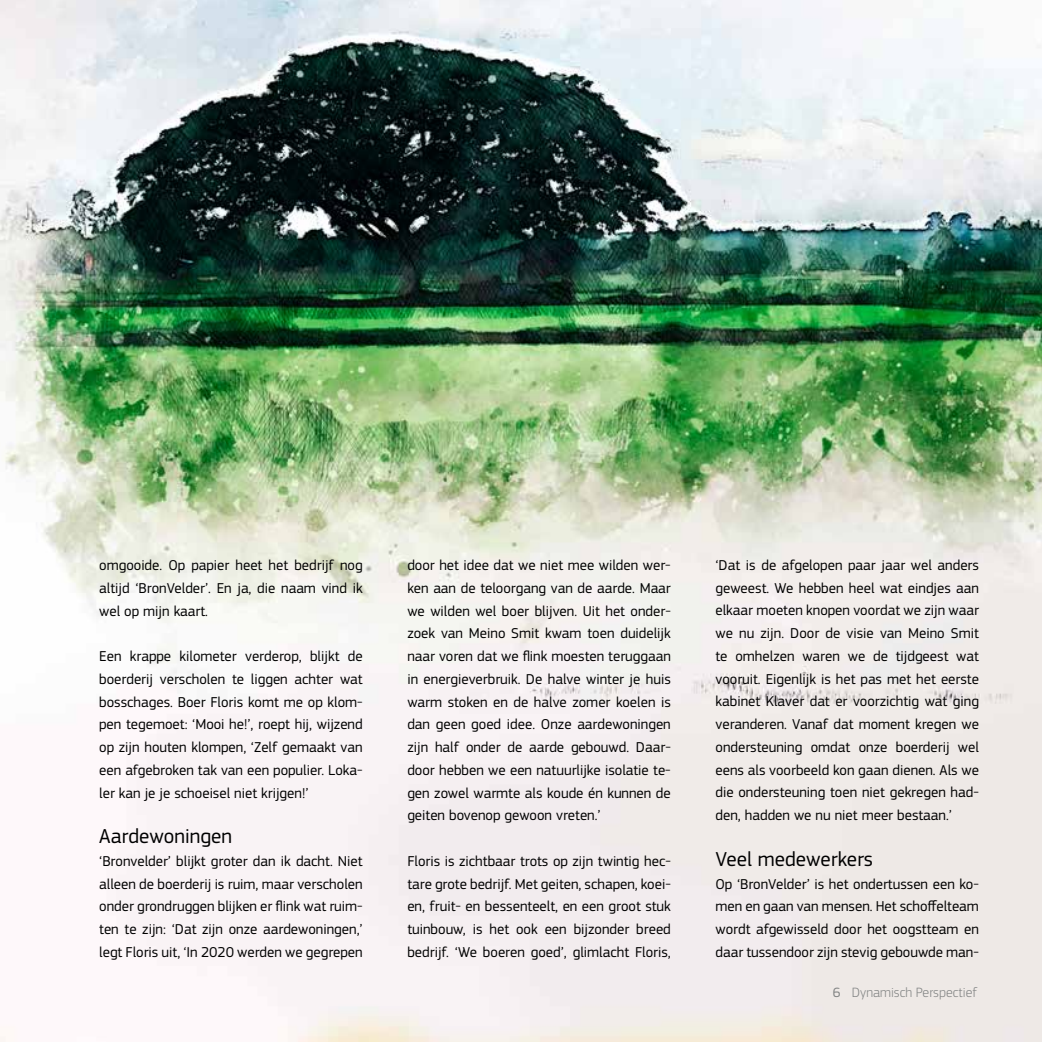
<style>
.page{position:relative;width:1042px;height:1042px;background:#fff}
.page>*{position:absolute;margin:0;border:0;box-sizing:border-box;transform-origin:0 0}
.t1{font:21px "PF Square Sans Pro";color:#000}
.t2{font:14.88px/22.8px "PF Square Sans Pro";color:#000;text-align:justify}
.t3{font:300 14px "PF Square Sans Pro";color:#818383}
.s1{font-weight:400}
</style>
<div class="page">
<img style="left:0;top:0;width:1042px;height:1042px">
<p class="t2" style="left:99px;top:554px;width:265px">omgooide. Op papier heet het bedrijf nog altijd ‘BronVelder’. En ja, die naam vind ik wel op mijn kaart.</p>
<p class="t2" style="left:99px;top:645px;width:265px">Een krappe kilometer verderop, blijkt de boerderij verscholen te liggen achter wat bosschages. Boer Floris komt me op klom&shy;pen tegemoet: ‘Mooi he!’, roept hij, wijzend op zijn houten klompen, ‘Zelf gemaakt van een afgebroken tak van een populier. Loka&shy;ler kan je je schoeisel niet krijgen!’</p>
<h1 class="t1" style="left:99px;top:824px;width:134px">Aardewoningen</h1>
<p class="t2" style="left:99px;top:850px;width:265px">‘Bronvelder’ blijkt groter dan ik dacht. Niet alleen de boerderij is ruim, maar verscholen onder grondruggen blijken er flink wat ruim&shy;ten te zijn: ‘Dat zijn onze aardewoningen,’ legt Floris uit, ‘In 2020 werden we gegrepen</p>
<p class="t2" style="left:407px;top:554px;width:265px">door het idee dat we niet mee wilden wer&shy;ken aan de teloorgang van de aarde. Maar we wilden wel boer blijven. Uit het onder&shy;zoek van Meino Smit kwam toen duidelijk naar voren dat we flink moesten teruggaan in energieverbruik. De halve winter je huis warm stoken en de halve zomer koelen is dan geen goed idee. Onze aardewoningen zijn half onder de aarde gebouwd. Daar&shy;door hebben we een natuurlijke isolatie te&shy;gen zowel warmte als koude én kunnen de geiten bovenop gewoon vreten.’</p>
<p class="t2" style="left:407px;top:849px;width:265px">Floris is zichtbaar trots op zijn twintig hec&shy;tare grote bedrijf. Met geiten, schapen, koei&shy;en, fruit- en bessenteelt, en een groot stuk tuinbouw, is het ook een bijzonder breed bedrijf. ‘We boeren goed’, glimlacht Floris,</p>
<p class="t2" style="left:715px;top:554px;width:265px">‘Dat is de afgelopen paar jaar wel anders geweest. We hebben heel wat eindjes aan elkaar moeten knopen voordat we zijn waar we nu zijn. Door de visie van Meino Smit te omhelzen waren we de tijdgeest wat vooruit. Eigenlijk is het pas met het eerste kabinet Klaver dat er voorzichtig wat ging veranderen. Vanaf dat moment kregen we ondersteuning omdat onze boerderij wel eens als voorbeeld kon gaan dienen. Als we die ondersteuning toen niet gekregen had&shy;den, hadden we nu niet meer bestaan.’</p>
<h1 class="t1" style="left:715px;top:847px;width:159px">Veel medewerkers</h1>
<p class="t2" style="left:715px;top:872px;width:265px">Op ‘BronVelder’ is het ondertussen een ko&shy;men en gaan van mensen. Het schoffelteam wordt afgewisseld door het oogstteam en daar tussendoor zijn stevig gebouwde man-</p>
<p class="t3" style="left:833px;top:984px;width:146px"><span class="s1">6</span> Dynamisch Perspectief</p>
</div>
